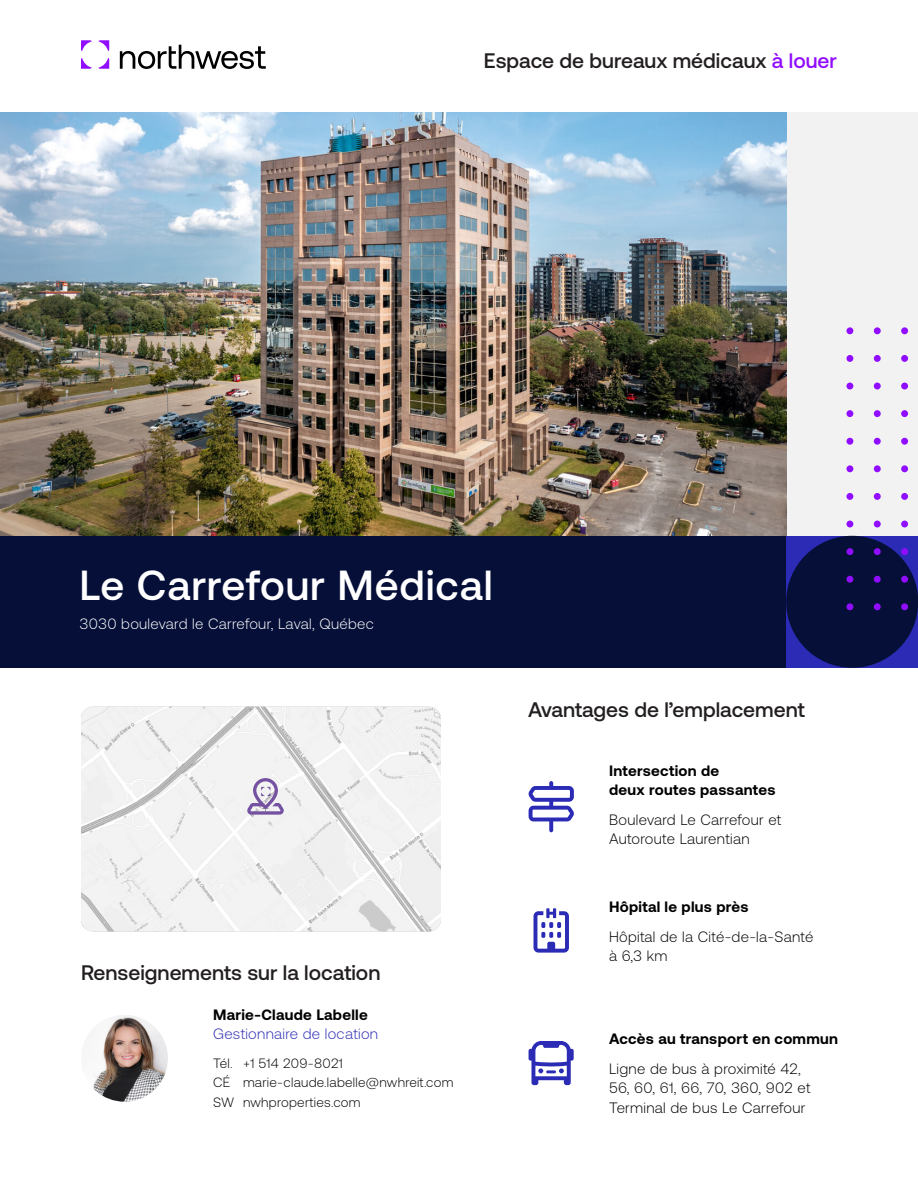
<style>
.page{position:relative;width:918px;height:1188px;background:#fff}
.page>*{position:absolute;margin:0;border:0;box-sizing:border-box;transform-origin:0 0}
.Body{font:500 42px "Aeonik";letter-spacing:.02em;color:#fff}
.H2_-_Left{font:500 21px "Aeonik";color:#231f20}
.Body-2{font:300 15px/19.5px "Aeonik";letter-spacing:.02em;color:#000}
.H3_-_Spacing_After{font:700 15px/19.5px "Aeonik";letter-spacing:.02em;color:#000}
.Body-3{font:300 15px "Aeonik";letter-spacing:.02em;color:#fff}
.t1{font:300 15px "Aeonik";letter-spacing:.02em;color:#2b2bb5}
.Body_-_Small_-_contact{font:300 13.5px "Aeonik";letter-spacing:.02em;color:#000}
.s1{color:#910dff}
</style>
<div class="page">
<svg style="left:81px;top:40px;width:11px;height:11px"></svg>
<svg style="left:98px;top:40px;width:11px;height:11px"></svg>
<svg style="left:98px;top:58px;width:11px;height:11px"></svg>
<svg style="left:81px;top:58px;width:11px;height:11px"></svg>
<svg style="left:120px;top:45px;width:146px;height:24px"></svg>
<div style="left:0;top:536px;width:786px;height:132px;background:#050f38"></div>
<div style="left:786px;top:536px;width:132px;height:132px;background:#2b2bb5"></div>
<div style="left:786px;top:112px;width:132px;height:424px;background:#f2f2f2"></div>
<div style="left:786px;top:536px;width:132px;height:132px;background:#050f38;border-radius:50%"></div>
<div style="left:901px;top:327px;width:7px;height:7px;background:#910dff;border-radius:50%"></div>
<div style="left:874px;top:327px;width:7px;height:7px;background:#910dff;border-radius:50%"></div>
<div style="left:846px;top:327px;width:7px;height:7px;background:#910dff;border-radius:50%"></div>
<div style="left:901px;top:355px;width:7px;height:7px;background:#910dff;border-radius:50%"></div>
<div style="left:874px;top:355px;width:7px;height:7px;background:#910dff;border-radius:50%"></div>
<div style="left:846px;top:355px;width:7px;height:7px;background:#910dff;border-radius:50%"></div>
<div style="left:901px;top:383px;width:7px;height:6px;background:#910dff;border-radius:50%"></div>
<div style="left:874px;top:383px;width:7px;height:6px;background:#910dff;border-radius:50%"></div>
<div style="left:846px;top:383px;width:7px;height:6px;background:#910dff;border-radius:50%"></div>
<div style="left:901px;top:410px;width:7px;height:7px;background:#910dff;border-radius:50%"></div>
<div style="left:874px;top:410px;width:7px;height:7px;background:#910dff;border-radius:50%"></div>
<div style="left:846px;top:410px;width:7px;height:7px;background:#910dff;border-radius:50%"></div>
<div style="left:901px;top:438px;width:7px;height:7px;background:#910dff;border-radius:50%"></div>
<div style="left:874px;top:438px;width:7px;height:7px;background:#910dff;border-radius:50%"></div>
<div style="left:846px;top:438px;width:7px;height:7px;background:#910dff;border-radius:50%"></div>
<div style="left:901px;top:465px;width:7px;height:7px;background:#910dff;border-radius:50%"></div>
<div style="left:874px;top:465px;width:7px;height:7px;background:#910dff;border-radius:50%"></div>
<div style="left:846px;top:465px;width:7px;height:7px;background:#910dff;border-radius:50%"></div>
<div style="left:901px;top:493px;width:7px;height:7px;background:#910dff;border-radius:50%"></div>
<div style="left:874px;top:493px;width:7px;height:7px;background:#910dff;border-radius:50%"></div>
<div style="left:846px;top:493px;width:7px;height:7px;background:#910dff;border-radius:50%"></div>
<div style="left:901px;top:521px;width:7px;height:6px;background:#910dff;border-radius:50%"></div>
<div style="left:874px;top:521px;width:7px;height:6px;background:#910dff;border-radius:50%"></div>
<div style="left:846px;top:521px;width:7px;height:6px;background:#910dff;border-radius:50%"></div>
<div style="left:901px;top:548px;width:7px;height:7px;background:#910dff;border-radius:50%"></div>
<div style="left:874px;top:548px;width:7px;height:7px;background:#910dff;border-radius:50%"></div>
<div style="left:846px;top:548px;width:7px;height:7px;background:#910dff;border-radius:50%"></div>
<div style="left:901px;top:576px;width:7px;height:7px;background:#910dff;border-radius:50%"></div>
<div style="left:874px;top:576px;width:7px;height:7px;background:#910dff;border-radius:50%"></div>
<div style="left:846px;top:576px;width:7px;height:7px;background:#910dff;border-radius:50%"></div>
<div style="left:901px;top:603px;width:7px;height:7px;background:#910dff;border-radius:50%"></div>
<div style="left:874px;top:603px;width:7px;height:7px;background:#910dff;border-radius:50%"></div>
<div style="left:846px;top:603px;width:7px;height:7px;background:#910dff;border-radius:50%"></div>
<img style="left:0;top:112px;width:786px;height:424px">
<img style="left:81px;top:707px;width:360px;height:225px">
<svg style="left:247px;top:778px;width:37px;height:37px"></svg>
<svg style="left:529px;top:1041px;width:45px;height:44px"></svg>
<svg style="left:534px;top:908px;width:35px;height:45px"></svg>
<svg style="left:528px;top:781px;width:46px;height:51px"></svg>
<img style="left:93px;top:1015px;width:75px;height:87px">
<p class="H2_-_Left" style="left:484px;top:49px;width:355px">Espace de bureaux médicaux <span class="s1">à louer</span></p>
<p class="Body" style="left:80px;top:561px;width:415px">Le Carrefour Médical</p>
<p class="Body-3" style="left:80px;top:615px;width:296px">3030 boulevard le Carrefour, Laval, Québec</p>
<p class="H2_-_Left" style="left:81px;top:961px;width:301px">Renseignements sur la location</p>
<h4 class="H3_-_Spacing_After" style="left:213px;top:1004px;width:156px">Marie-Claude Labelle</h4>
<h4 class="t1" style="left:213px;top:1026px;width:167px">Gestionnaire de location</h4>
<p class="Body_-_Small_-_contact" style="left:243px;top:1056px;width:101px">+1 514 209-8021</p>
<p class="Body_-_Small_-_contact" style="left:243px;top:1075px;width:212px">marie-claude.labelle@nwhreit.com</p>
<p class="Body_-_Small_-_contact" style="left:243px;top:1095px;width:119px">nwhproperties.com</p>
<p class="Body_-_Small_-_contact" style="left:213px;top:1056px;width:21px">Tél.</p>
<p class="Body_-_Small_-_contact" style="left:213px;top:1075px;width:19px">CÉ</p>
<p class="Body_-_Small_-_contact" style="left:213px;top:1095px;width:23px">SW</p>
<p class="H2_-_Left" style="left:528px;top:698px;width:278px">Avantages de l’emplacement</p>
<p class="H3_-_Spacing_After" style="left:609px;top:761px;width:168px">Intersection de<br>deux routes passantes</p>
<p class="Body-2" style="left:609px;top:810px;width:174px">Boulevard Le Carrefour et<br>Autoroute Laurentian</p>
<p class="H3_-_Spacing_After" style="left:609px;top:897px;width:141px">Hôpital le plus près</p>
<p class="Body-2" style="left:609px;top:927px;width:206px">Hôpital de la Cité-de-la-Santé à 6,3 km</p>
<p class="H3_-_Spacing_After" style="left:609px;top:1029px;width:230px">Accès au transport en commun</p>
<p class="Body-2" style="left:609px;top:1059px;width:203px">Ligne de bus à proximité 42,<br>56, 60, 61, 66, 70, 360, 902 et<br>Terminal de bus Le Carrefour</p>
</div>
